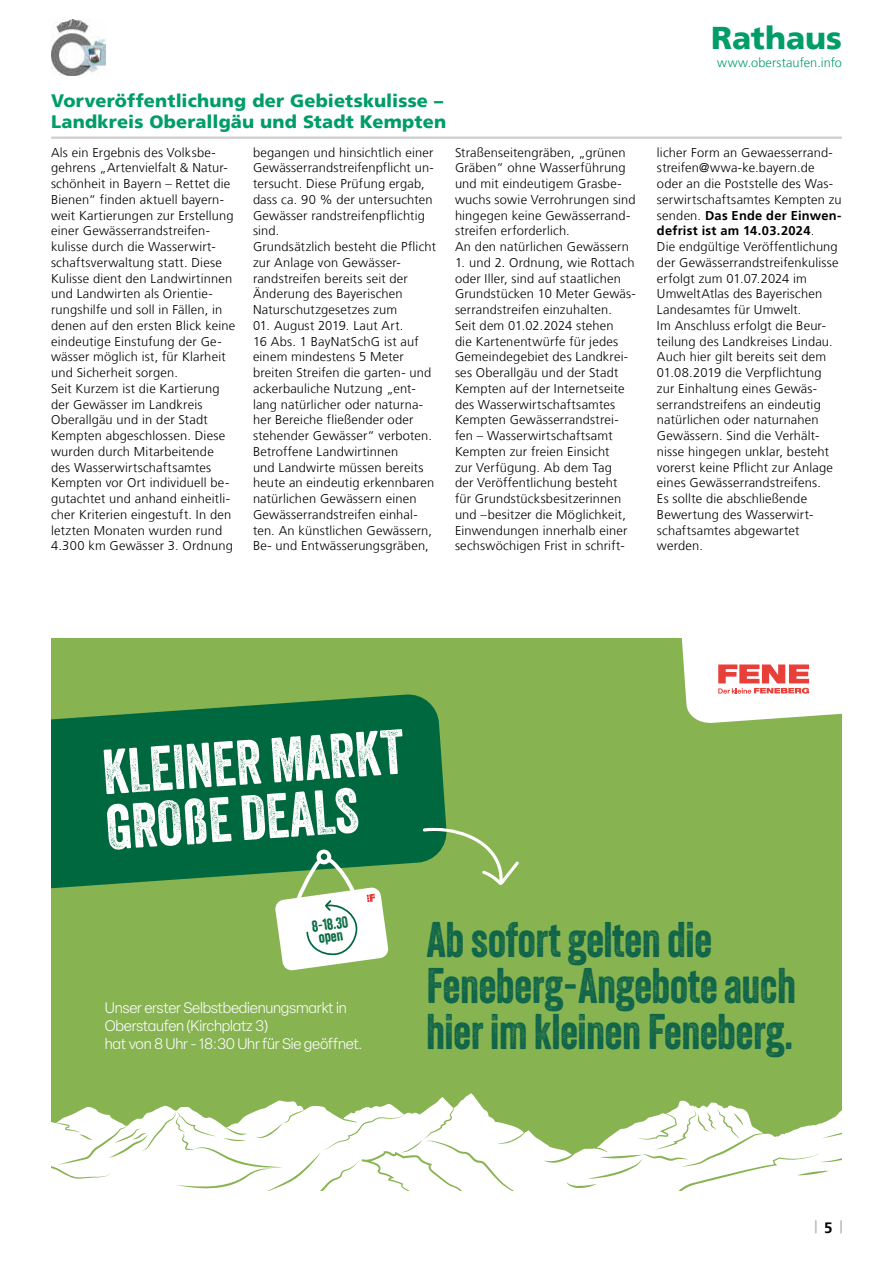
<style>
.page{position:relative;width:893px;height:1263px;background:#fff}
.page>*{position:absolute;margin:0;border:0;box-sizing:border-box;transform-origin:0 0}
.t1{font:61.35px/55.3px "Veneer";color:#fff;scale:.96 1}
.t2{font:48.45px/45.9px "Veneer";color:#106549;scale:.96 1}
.t3{font:900 31.5px "Frutiger LT";letter-spacing:-.005em;color:#009d69}
.t4{font:900 18px/21px "Frutiger LT";letter-spacing:.01em;color:#009d69}
.t5{font:15.45px/12.1px "Veneer";color:#00683e;text-align:center}
.t6{font:300 15px/18px "Elza";letter-spacing:-.015em;color:#fff}
.t7{font:700 15px "Frutiger LT";color:#000}
.t8{font:300 12.75px/15.8px "Frutiger LT";letter-spacing:.015em;color:#000}
.t9{font:300 12.75px "Frutiger LT";letter-spacing:.005em;color:#009d69}
.s1{font-weight:700}
</style>
<div class="page">
<svg style="left:815px;top:1220px;width:1px;height:13px"></svg>
<svg style="left:840px;top:1220px;width:2px;height:13px"></svg>
<img style="left:51px;top:20px;width:54px;height:55px">
<hr style="left:51px;top:137px;width:791px;height:2px;background:#cecfcf">
<div style="left:51px;top:638px;width:791px;height:553px;background:#87b351"></div>
<svg style="left:51px;top:694px;width:396px;height:195px;background:#107040"></svg>
<svg style="left:51px;top:1093px;width:791px;height:98px;fill:#fff"></svg>
<svg style="left:185px;top:798px;width:22px;height:47px"></svg>
<svg style="left:681px;top:638px;width:161px;height:85px;background:#f3e4dc"></svg>
<svg style="left:422px;top:827px;width:97px;height:58px"></svg>
<svg style="left:275px;top:849px;width:114px;height:122px"></svg>
<h3 class="t4" style="left:51px;top:90px;width:397px">Vorveröffentlichung der Gebietskulisse –<br>Landkreis Oberallgäu und Stadt Kempten</h3>
<p class="t8" style="left:51px;top:144px;width:186px">Als ein Ergebnis des Volksbe&shy;gehrens „Artenvielfalt &amp; Natur&shy;schönheit in Bayern – Rettet die<br>Bienen“ finden aktuell bayern&shy;weit Kartierungen zur Erstellung einer Gewässerrandstreifen&shy;kulisse durch die Wasserwirt&shy;schaftsverwaltung statt. Diese<br>Kulisse dient den Landwirtinnen und Landwirten als Orientie&shy;rungshilfe und soll in Fällen, in denen auf den ersten Blick keine eindeutige Einstufung der Ge&shy;wässer möglich ist, für Klarheit und Sicherheit sorgen.<br>Seit Kurzem ist die Kartierung der Gewässer im Landkreis<br>Oberallgäu und in der Stadt<br>Kempten abgeschlossen. Diese wurden durch Mitarbeitende des Wasserwirtschaftsamtes<br>Kempten vor Ort individuell be&shy;gutachtet und anhand einheitli&shy;cher Kriterien eingestuft. In den letzten Monaten wurden rund<br>4.300 km Gewässer 3. Ordnung</p>
<p class="t8" style="left:253px;top:144px;width:185px">begangen und hinsichtlich einer<br>Gewässerrandstreifenpflicht un&shy;tersucht. Diese Prüfung ergab, dass ca. 90 % der untersuchten<br>Gewässer randstreifenpflichtig sind.<br>Grundsätzlich besteht die Pflicht zur Anlage von Gewässer&shy;randstreifen bereits seit der<br>Änderung des Bayerischen<br>Naturschutzgesetzes zum</p>
<p class="t8" style="left:253px;top:318px;width:183px">01. August 2019. Laut Art.<br>16 Abs. 1 BayNatSchG ist auf einem mindestens 5 Meter breiten Streifen die garten- und ackerbauliche Nutzung „ent&shy;lang natürlicher oder naturna&shy;her Bereiche fließender oder stehender Gewässer“ verboten.<br>Betroffene Landwirtinnen<br>und Landwirte müssen bereits heute an eindeutig erkennbaren natürlichen Gewässern einen<br>Gewässerrandstreifen einhal&shy;ten. An künstlichen Gewässern,<br>Be- und Entwässerungsgräben,</p>
<p class="t8" style="left:455px;top:144px;width:182px">Straßenseitengräben, „grünen<br>Gräben“ ohne Wasserführung und mit eindeutigem Grasbe&shy;wuchs sowie Verrohrungen sind hingegen keine Gewässerrand&shy;streifen erforderlich.<br>An den natürlichen Gewässern</p>
<p class="t8" style="left:455px;top:255px;width:182px">1. und 2. Ordnung, wie Rottach oder Iller, sind auf staatlichen<br>Grundstücken 10 Meter Gewäs&shy;serrandstreifen einzuhalten.<br>Seit dem 01.02.2024 stehen<br>die Kartenentwürfe für jedes<br>Gemeindegebiet des Landkrei&shy;ses Oberallgäu und der Stadt<br>Kempten auf der Internetseite des Wasserwirtschaftsamtes<br>Kempten Gewässerrandstrei&shy;fen – Wasserwirtschaftsamt<br>Kempten zur freien Einsicht<br>zur Verfügung. Ab dem Tag<br>der Veröffentlichung besteht für Grundstücksbesitzerinnen und –besitzer die Möglichkeit,<br>Einwendungen innerhalb einer sechswöchigen Frist in schrift-</p>
<h3 class="t3" style="left:711px;top:19px;width:132px">Rathaus</h3>
<p class="t9" style="left:717px;top:56px;width:126px">www.oberstaufen.info</p>
<p class="t8" style="left:657px;top:144px;width:186px">licher Form an Gewaesserrand&shy;streifen@wwa-ke.bayern.de oder an die Poststelle des Was&shy;serwirtschaftsamtes Kempten zu senden. <span class="s1">Das Ende der Einwen&shy;defrist ist am 14.03.2024</span>.<br>Die endgültige Veröffentlichung der Gewässerrandstreifenkulisse erfolgt zum 01.07.2024 im<br>UmweltAtlas des Bayerischen<br>Landesamtes für Umwelt.<br>Im Anschluss erfolgt die Beur&shy;teilung des Landkreises Lindau.<br>Auch hier gilt bereits seit dem<br>01.08.2019 die Verpflichtung zur Einhaltung eines Gewäs&shy;serrandstreifens an eindeutig natürlichen oder naturnahen<br>Gewässern. Sind die Verhält&shy;nisse hingegen unklar, besteht vorerst keine Pflicht zur Anlage eines Gewässerrandstreifens.<br>Es sollte die abschließende<br>Bewertung des Wasserwirt&shy;schaftsamtes abgewartet werden.</p>
<h1 class="t1" style="left:101px;top:744px;width:316px;rotate:-4deg">KLEINER MARKT<br>GRO E DEALS</h1>
<p class="t5" style="left:311px;top:920px;width:38px;rotate:-8deg">8-18.30 open</p>
<p class="t6" style="left:105px;top:998px;width:259px">Unser erster Selbstbedienungsmarkt in<br>Oberstaufen (Kirchplatz 3)<br>hat von 8 Uhr - 18:30 Uhr für Sie geöffnet.</p>
<h2 class="t2" style="left:426px;top:916px;width:386px">Absofort geltendie<br>Feneberg-Angeboteauch hier imkleinenFeneberg.</h2>
<p class="t7" style="left:824px;top:1218px;width:10px">5</p>
</div>
